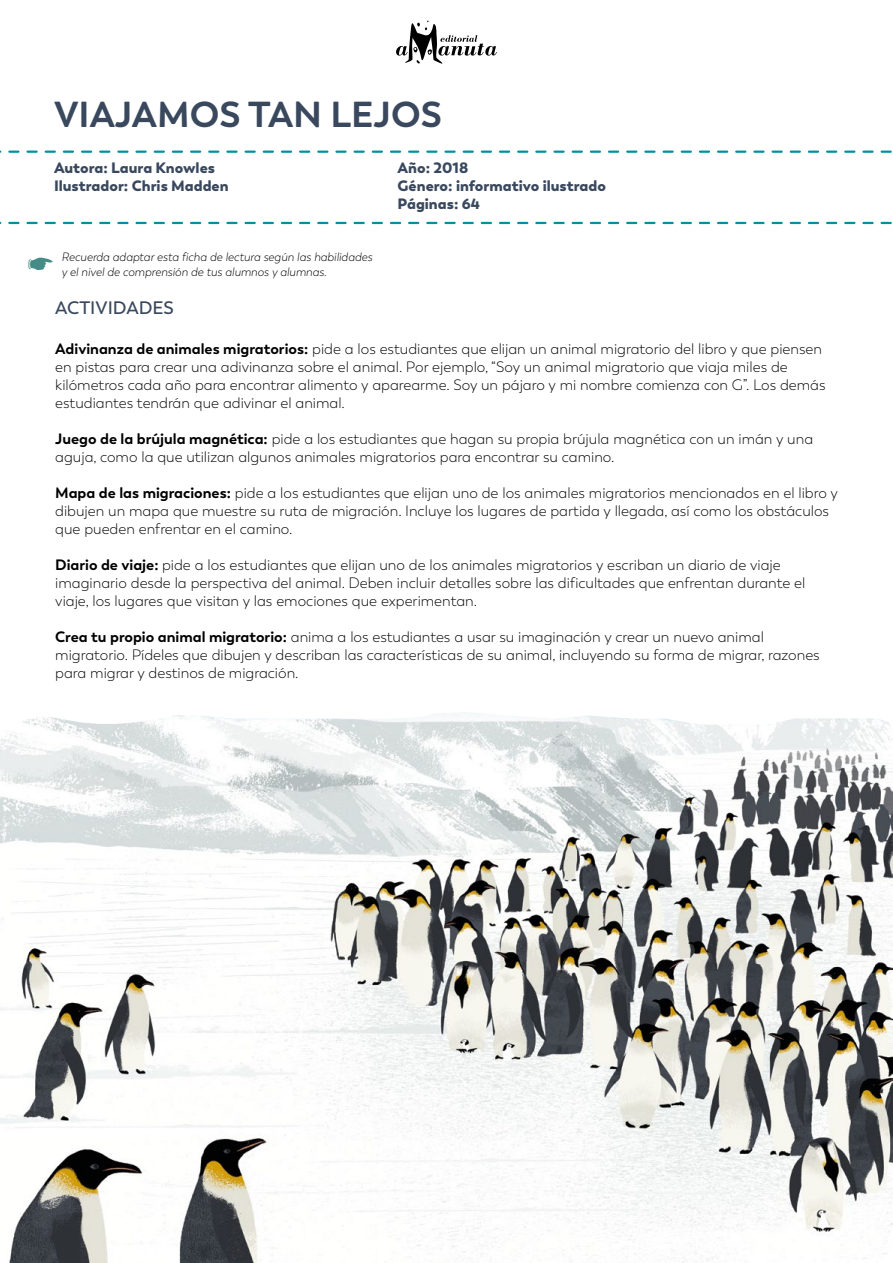
<style>
.page{position:relative;width:893px;height:1263px;background:#fff}
.page>*{position:absolute;margin:0;border:0;box-sizing:border-box;transform-origin:0 0}
.t1{font:700 36px "Boston";color:#39485d}
.t2{font:600 18px "Boston";color:#39485d}
.t3{font:300 15px/18px "Boston";color:#000}
.t4{font:900 15px/18px "Boston";color:#39485d}
.t5{font:italic 300 12px "Boston";color:#000}
.s1{font-weight:700}
</style>
<div class="page">
<svg style="left:396px;top:21px;width:101px;height:43px"></svg>
<svg style="left:0;top:151px;width:892px;height:2px"></svg>
<svg style="left:0;top:222px;width:892px;height:2px"></svg>
<img style="left:0;top:712px;width:893px;height:551px">
<h1 class="t1" style="left:54px;top:93px;width:390px">VIAJAMOS TAN LEJOS</h1>
<p class="t4" style="left:54px;top:159px;width:176px">Autora: Laura Knowles<br>Ilustrador: Chris Madden</p>
<p class="t4" style="left:398px;top:159px;width:210px">Año: 2018<br>Género: informativo ilustrado<br>Páginas: 64</p>
<p class="t5" style="left:61px;top:250px;width:312px">Recuerda adaptar esta ficha de lectura según las habilidades</p>
<p class="t5" style="left:61px;top:265px;width:267px">y el nivel de comprensión de tus alumnos y alumnas.</p>
<p class="t2" style="left:55px;top:297px;width:120px">ACTIVIDADES</p>
<p class="t3" style="left:55px;top:340px;width:772px"><span class="s1">Adivinanza de animales migratorios:</span> pide a los estudiantes que elijan un animal migratorio del libro y que piensen en pistas para crear una adivinanza sobre el animal. Por ejemplo, “Soy un animal migratorio que viaja miles de kilómetros cada año para encontrar alimento y aparearme. Soy un pájaro y mi nombre comienza con G”. Los demás estudiantes tendrán que adivinar el animal.</p>
<p class="t3" style="left:55px;top:430px;width:759px"><span class="s1">Juego de la brújula magnética:</span> pide a los estudiantes que hagan su propia brújula magnética con un imán y una aguja, como la que utilizan algunos animales migratorios para encontrar su camino.</p>
<p class="t3" style="left:55px;top:484px;width:784px"><span class="s1">Mapa de las migraciones:</span> pide a los estudiantes que elijan uno de los animales migratorios mencionados en el libro y dibujen un mapa que muestre su ruta de migración. Incluye los lugares de partida y llegada, así como los obstáculos que pueden enfrentar en el camino.</p>
<p class="t3" style="left:55px;top:556px;width:751px"><span class="s1">Diario de viaje:</span> pide a los estudiantes que elijan uno de los animales migratorios y escriban un diario de viaje imaginario desde la perspectiva del animal. Deben incluir detalles sobre las dificultades que enfrentan durante el viaje, los lugares que visitan y las emociones que experimentan.</p>
<p class="t3" style="left:55px;top:628px;width:766px"><span class="s1">Crea tu propio animal migratorio:</span> anima a los estudiantes a usar su imaginación y crear un nuevo animal migratorio. Pídeles que dibujen y describan las características de su animal, incluyendo su forma de migrar, razones para migrar y destinos de migración.</p>
</div>
